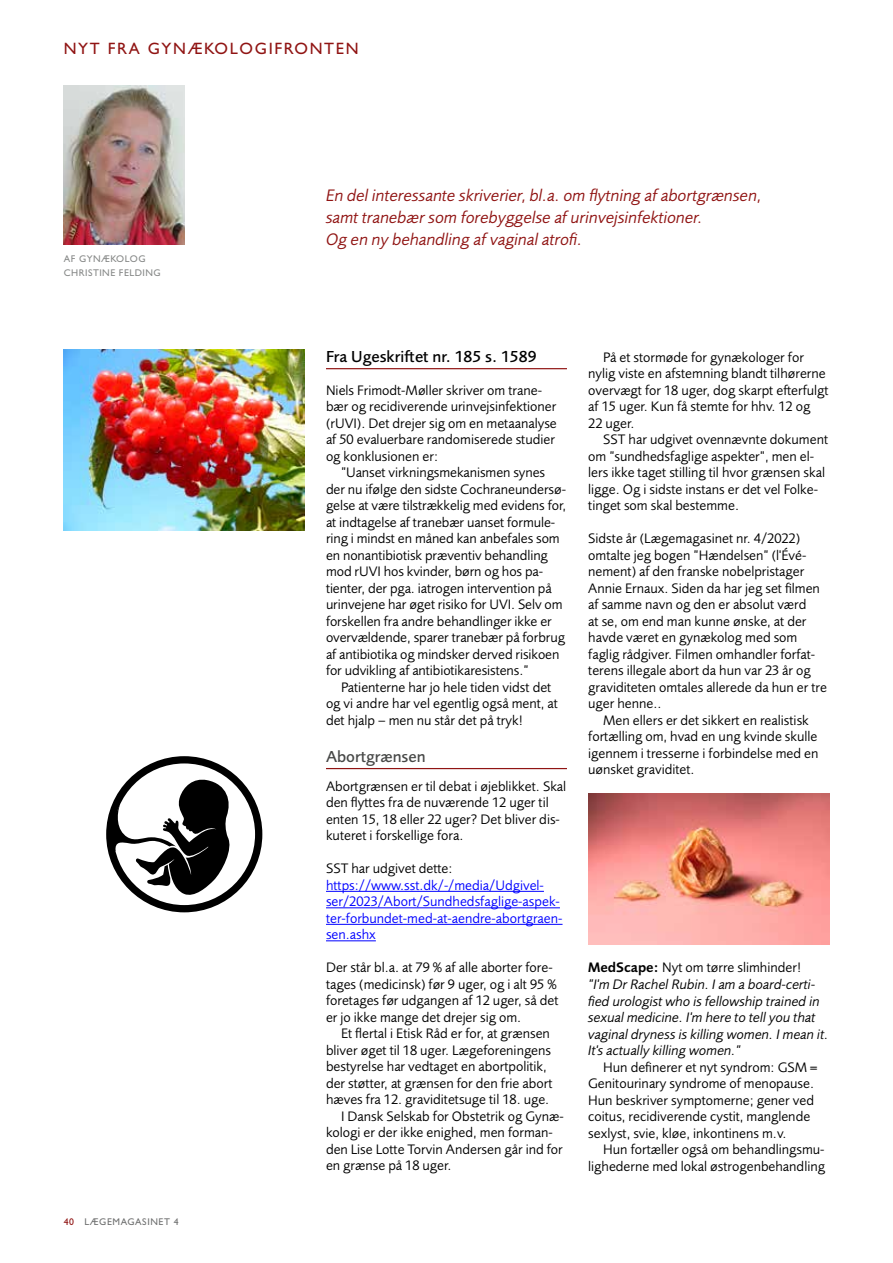
<style>
.page{position:relative;width:893px;height:1263px;background:#fff}
.page>*{position:absolute;margin:0;border:0;box-sizing:border-box;transform-origin:0 0}
.t1{font:italic 17.25px/21.8px "Foundry Sans OT2";color:#901413}
.t2{font:500 16.5px "Foundry Sans OT2";color:#000}
.t3{font:16.5px "Gill Sans Std";letter-spacing:.1em;color:#901413}
.t4{font:500 16.5px "Foundry Sans OT2";color:#474847}
.t5{font:14.25px/16.5px "Foundry Sans OT2";color:#000}
.t6{font:italic 14.25px/16.5px "Foundry Sans OT2";color:#000}
.t7{font:14.25px/16.5px "Foundry Sans OT2";color:#00f}
.t8{font:9.75px/14.2px "Gill Sans Std";letter-spacing:.05em;color:#878988}
.t9{font:9.75px "Gill Sans Std";letter-spacing:.06em;color:#6f7070}
.s1{color:#901413}
.s2{font-weight:600;font-style:normal}
.s3{font-style:normal}
</style>
<div class="page">
<img style="left:64px;top:85px;width:121px;height:159px">
<hr style="left:326px;top:368px;width:241px;height:1px;background:#901413">
<hr style="left:326px;top:768px;width:241px;height:1px;background:#901413">
<hr style="left:326px;top:891px;width:218px;height:1px;background:#00f">
<hr style="left:326px;top:907px;width:234px;height:1px;background:#00f">
<hr style="left:326px;top:924px;width:237px;height:1px;background:#00f">
<hr style="left:326px;top:940px;width:50px;height:1px;background:#00f">
<img style="left:64px;top:350px;width:241px;height:180px">
<img style="left:588px;top:794px;width:241px;height:150px">
<svg style="left:106px;top:756px;width:156px;height:156px"></svg>
<p class="t3" style="left:64px;top:39px;width:296px">NYT FRA GYNÆKOLOGIFRONTEN</p>
<p class="t8" style="left:64px;top:251px;width:98px">AF GYNÆKOLOG<br>CHRISTINE FELDING</p>
<p class="t9" style="left:64px;top:1216px;width:116px"><span class="s1">40</span> LÆGEMAGASINET 4</p>
<p class="t1" style="left:326px;top:183px;width:437px">En del interessante skriverier, bl.a. om flytning af abortgrænsen, samt tranebær som forebyggelse af urinvejsinfektioner.<br>Og en ny behandling af vaginal atrofi.</p>
<p class="t2" style="left:326px;top:344px;width:212px">Fra Ugeskriftet nr. 185 s. 1589</p>
<p class="t5" style="left:326px;top:381px;width:232px">Niels Frimodt-Møller skriver om trane&shy;bær og recidiverende urinvejsinfektioner (rUVI). Det drejer sig om en metaanalyse af 50 evaluerbare randomiserede studier og konklusionen er:</p>
<p class="t5" style="left:326px;top:463px;width:242px;text-indent:15px">”Uanset virkningsmekanismen synes der nu ifølge den sidste Cochraneundersø&shy;gelse at være tilstrækkelig med evidens for, at indtagelse af tranebær uanset formule&shy;ring i mindst en måned kan anbefales som en nonantibiotisk præventiv behandling mod rUVI hos kvinder, børn og hos pa&shy;tienter, der pga. iatrogen intervention på urinvejene har øget risiko for UVI. Selv om forskellen fra andre behandlinger ikke er overvældende, sparer tranebær på forbrug af antibiotika og mindsker derved risikoen for udvikling af antibiotikaresistens.”</p>
<p class="t5" style="left:326px;top:678px;width:233px;text-indent:15px">Patienterne har jo hele tiden vidst det og vi andre har vel egentlig også ment, at det hjalp – men nu står det på tryk!</p>
<p class="t4" style="left:326px;top:744px;width:101px">Abortgrænsen</p>
<p class="t5" style="left:326px;top:777px;width:242px">Abortgrænsen er til debat i øjeblikket. Skal den flyttes fra de nuværende 12 uger til enten 15, 18 eller 22 uger? Det bliver dis&shy;kuteret i forskellige fora.</p>
<p class="t5" style="left:326px;top:859px;width:128px">SST har udgivet dette:</p>
<p class="t7" style="left:326px;top:876px;width:238px">https://www.sst.dk/-/media/Udgivel&shy;ser/2023/Abort/Sundhedsfaglige-aspek&shy;ter-forbundet-med-at-aendre-abortgraen&shy;sen.ashx</p>
<p class="t5" style="left:326px;top:958px;width:234px">Der står bl.a. at 79 % af alle aborter fore&shy;tages (medicinsk) før 9 uger, og i alt 95 % foretages før udgangen af 12 uger, så det er jo ikke mange det drejer sig om.</p>
<p class="t5" style="left:341px;top:1024px;width:210px">Et flertal i Etisk Råd er for, at grænsen</p>
<p class="t5" style="left:326px;top:1041px;width:227px">bliver øget til 18 uger. Lægeforeningens</p>
<p class="t5" style="left:326px;top:1057px;width:222px">bestyrelse har vedtaget en abortpolitik,</p>
<p class="t5" style="left:326px;top:1074px;width:228px">der støtter, at grænsen for den frie abort</p>
<p class="t5" style="left:326px;top:1090px;width:225px">hæves fra 12. graviditetsuge til 18. uge.</p>
<p class="t5" style="left:341px;top:1107px;width:224px">I Dansk Selskab for Obstetrik og Gynæ-</p>
<p class="t5" style="left:326px;top:1123px;width:228px">kologi er der ikke enighed, men forman-</p>
<p class="t5" style="left:326px;top:1140px;width:238px">den Lise Lotte Torvin Andersen går ind for</p>
<p class="t5" style="left:326px;top:1156px;width:127px">en grænse på 18 uger.</p>
<p class="t5" style="left:588px;top:348px;width:242px;text-indent:15px">På et stormøde for gynækologer for nylig viste en afstemning blandt tilhørerne overvægt for 18 uger, dog skarpt efterfulgt af 15 uger. Kun få stemte for hhv. 12 og<br>22 uger.</p>
<p class="t5" style="left:588px;top:430px;width:241px;text-indent:15px">SST har udgivet ovennævnte dokument om ”sundhedsfaglige aspekter”, men el&shy;lers ikke taget stilling til hvor grænsen skal ligge. Og i sidste instans er det vel Folke&shy;tinget som skal bestemme.</p>
<p class="t5" style="left:588px;top:529px;width:240px">Sidste år (Lægemagasinet nr. 4/2022) omtalte jeg bogen ”Hændelsen” (l'Évé&shy;nement) af den franske nobelpristager Annie Ernaux. Siden da har jeg set filmen af samme navn og den er absolut værd<br>at se, om end man kunne ønske, at der havde været en gynækolog med som faglig rådgiver. Filmen omhandler forfat&shy;terens illegale abort da hun var 23 år og graviditeten omtales allerede da hun er tre uger henne..</p>
<p class="t5" style="left:588px;top:711px;width:232px;text-indent:15px">Men ellers er det sikkert en realistisk fortælling om, hvad en ung kvinde skulle igennem i tresserne i forbindelse med en uønsket graviditet.</p>
<p class="t6" style="left:588px;top:958px;width:242px"><span class="s2">MedScape:</span> <span class="s3">Nyt om tørre slimhinder!<br></span>”I'm Dr Rachel Rubin. I am a board-certi&shy;fied urologist who is fellowship trained in sexual medicine. I'm here to tell you that vaginal dryness is killing women. I mean it.<br>It's actually killing women.”</p>
<p class="t5" style="left:588px;top:1057px;width:231px;text-indent:15px">Hun definerer et nyt syndrom: GSM = Genitourinary syndrome of menopause.<br>Hun beskriver symptomerne; gener ved coitus, recidiverende cystit, manglende sexlyst, svie, kløe, inkontinens m.v.</p>
<p class="t5" style="left:588px;top:1140px;width:238px;text-align:right">Hun fortæller også om behandlingsmu&shy;lighederne med lokal østrogenbehandling</p>
</div>
